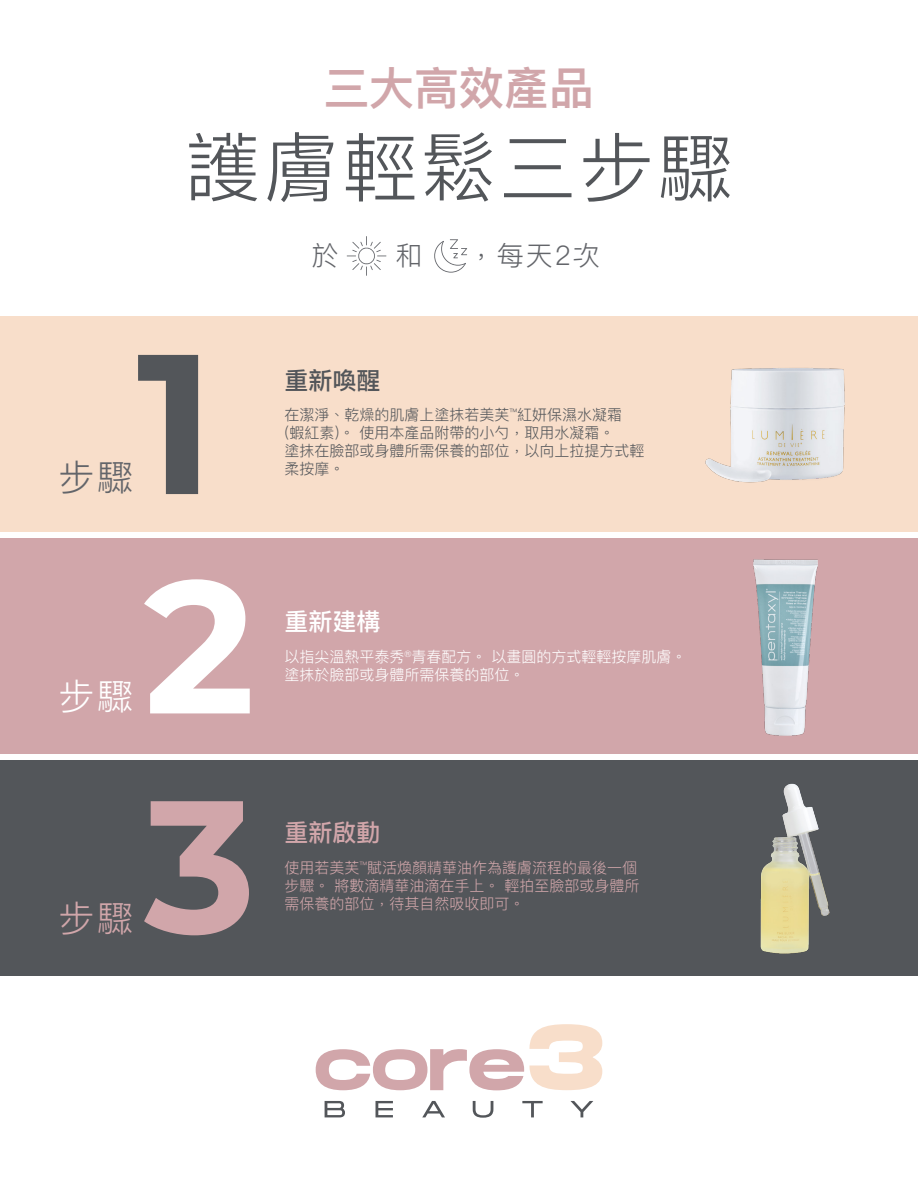
<style>
.page{position:relative;width:918px;height:1188px;background:#fff}
.page>*{position:absolute;margin:0;border:0;box-sizing:border-box;transform-origin:0 0}
.t1{font:300 75px "Ping Fang TC";letter-spacing:.05em;color:#53565a}
.t2{font:600 45px "Ping Fang SC";color:#d1a6aa}
.t3{font:300 36px "Ping Fang TC";color:#63656a}
.t4{font:300 36px "Ping Fang TC";color:#fff}
.t5{font:300 36px "Ping Fang TC";color:#d1a6aa}
.t6{font:300 27px "Ping Fang TC";color:#63656a}
.t7{font:500 24px "Ping Fang TC";color:#53565a}
.t8{font:500 24px "Ping Fang TC";color:#fff}
.t9{font:500 24px "Ping Fang TC";color:#d1a6aa}
.t10{font:300 15px/18px "Ping Fang TC";color:#53565a}
.t11{font:300 15px/18px "Ping Fang TC";color:#d1a6aa}
.t12{font:300 15px/18px "Ping Fang TC";color:#fff}
</style>
<div class="page">
<div style="left:0;top:317px;width:918px;height:215px;background:#f8deca"></div>
<div style="left:0;top:539px;width:918px;height:215px;background:#d1a6aa"></div>
<div style="left:0;top:761px;width:918px;height:215px;background:#53565a"></div>
<svg style="left:316px;top:1024px;width:286px;height:66px"></svg>
<svg style="left:325px;top:1101px;width:20px;height:16px"></svg>
<svg style="left:376px;top:1101px;width:17px;height:16px"></svg>
<svg style="left:422px;top:1101px;width:23px;height:16px"></svg>
<svg style="left:473px;top:1101px;width:20px;height:17px"></svg>
<svg style="left:522px;top:1101px;width:21px;height:16px"></svg>
<svg style="left:570px;top:1101px;width:23px;height:16px"></svg>
<img style="left:705px;top:368px;width:140px;height:115px">
<img style="left:760px;top:783px;width:70px;height:171px">
<img style="left:753px;top:559px;width:65px;height:177px">
<svg style="left:347px;top:236px;width:39px;height:40px"></svg>
<svg style="left:434px;top:239px;width:33px;height:34px"></svg>
<svg style="left:138px;top:355px;width:60px;height:139px"></svg>
<svg style="left:144px;top:579px;width:106px;height:134px"></svg>
<svg style="left:144px;top:801px;width:105px;height:134px"></svg>
<p class="t3" style="left:58px;top:455px;width:76px">步驟</p>
<p class="t4" style="left:58px;top:674px;width:76px">步驟</p>
<p class="t5" style="left:58px;top:896px;width:76px">步驟</p>
<p class="t2" style="left:324px;top:61px;width:271px">三大高效產品</p>
<p class="t1" style="left:185px;top:121px;width:549px">護膚輕鬆三步驟</p>
<p class="t6" style="left:311px;top:239px;width:28px">於</p>
<p class="t6" style="left:396px;top:239px;width:28px">和</p>
<p class="t6" style="left:468px;top:239px;width:134px">，每天2次</p>
<p class="t7" style="left:284px;top:365px;width:97px">重新喚醒</p>
<p class="t10" style="left:284px;top:406px;width:361px">在潔淨、乾燥的肌膚上塗抹若美芙<sup>™</sup>紅妍保濕水凝霜<br>(蝦紅素)。 使用本產品附帶的小勺，取用水凝霜。<br>塗抹在臉部或身體所需保養的部位，以向上拉提方式輕柔按摩。</p>
<p class="t8" style="left:284px;top:607px;width:97px">重新建構</p>
<p class="t12" style="left:284px;top:647px;width:404px">以指尖溫熱平泰秀<sup>®</sup>青春配方。 以畫圓的方式輕輕按摩肌膚。塗抹於臉部或身體所需保養的部位。</p>
<p class="t9" style="left:284px;top:818px;width:97px">重新啟動</p>
<p class="t11" style="left:284px;top:858px;width:356px">使用若美芙<sup>™</sup>賦活煥顏精華油作為護膚流程的最後一個步驟。 將數滴精華油滴在手上。 輕拍至臉部或身體所需保養的部位，待其自然吸收即可。</p>
</div>
